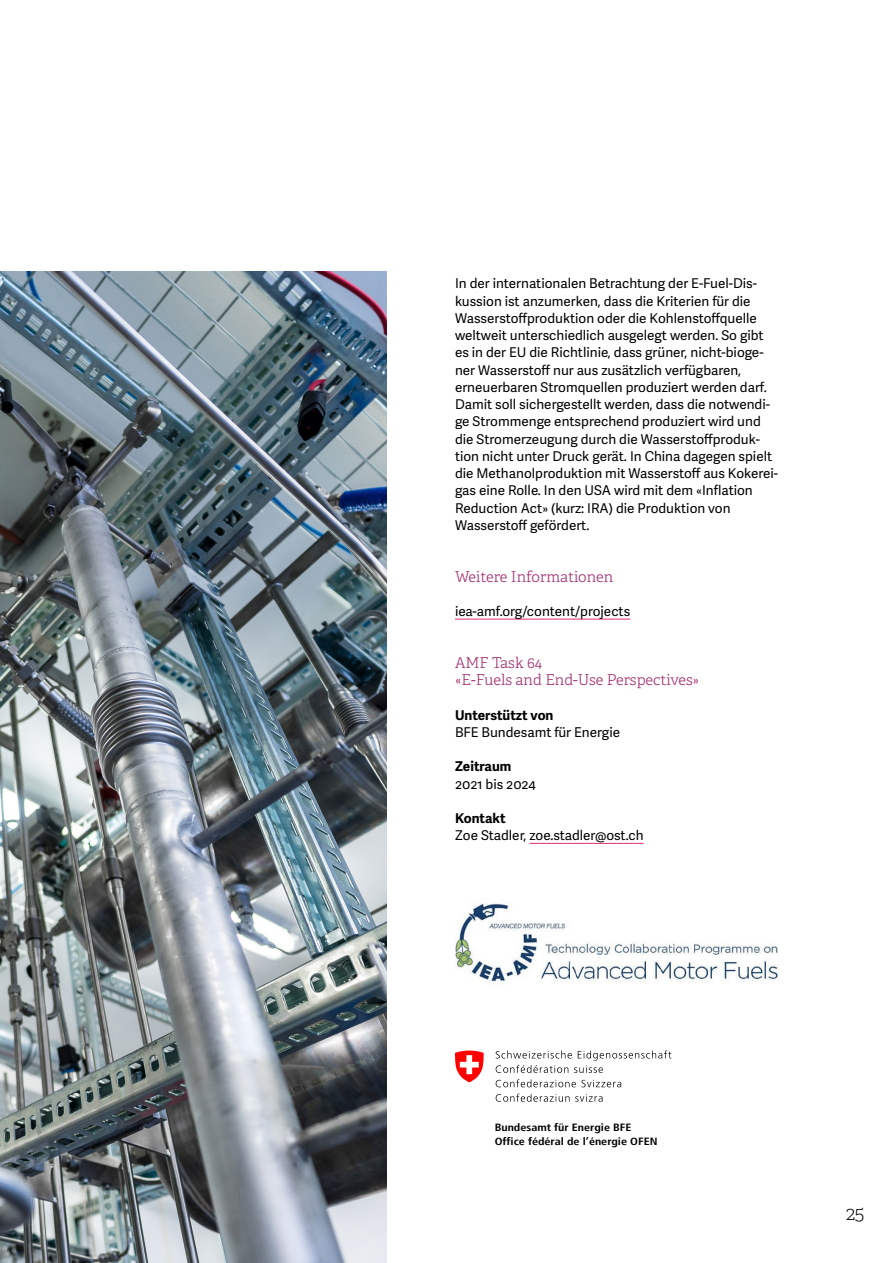
<style>
.page{position:relative;width:893px;height:1263px;background:#fff}
.page>*{position:absolute;margin:0;border:0;box-sizing:border-box;transform-origin:0 0}
.t1{font:100 19.5px "Adelle";color:#000}
.t2{font:300 15px/17.2px "Adelle";color:#a53574}
.t3{font:13.5px/17.2px "Adelle Sans";color:#000}
.t4{font:700 13.5px "Adelle Sans";color:#000}
.t5{font:700 condensed 10.5px/14.2px "Frutiger LT";color:#000;scale:1.15 1}
</style>
<div class="page">
<hr style="left:455px;top:619px;width:175px;height:1px;background:#e82d72">
<hr style="left:530px;top:843px;width:113px;height:1px;background:#e82d72">
<img style="left:0;top:271px;width:387px;height:992px">
<img style="left:455px;top:903px;width:323px;height:80px">
<svg style="left:455px;top:1050px;width:29px;height:32px"></svg>
<svg style="left:496px;top:1050px;width:175px;height:23px"></svg>
<svg style="left:496px;top:1079px;width:125px;height:8px"></svg>
<svg style="left:496px;top:1094px;width:107px;height:8px"></svg>
<p class="t3" style="left:455px;top:275px;width:325px">In der internationalen Betrachtung der E-Fuel-Dis&shy;kussion ist anzumerken, dass die Kriterien für die Wasserstoffproduktion oder die Kohlenstoffquelle weltweit unterschiedlich ausgelegt werden. So gibt es in der EU die Richtlinie, dass grüner, nicht-bioge&shy;ner Wasserstoff nur aus zusätzlich verfügbaren, erneuerbaren Stromquellen produziert werden darf.<br>Damit soll sichergestellt werden, dass die notwendi&shy;ge Strommenge entsprechend produziert wird und die Stromerzeugung durch die Wasserstoffproduk&shy;tion nicht unter Druck gerät. In China dagegen spielt die Methanolproduktion mit Wasserstoff aus Kokerei&shy;gas eine Rolle. In den USA wird mit dem «Inflation Reduction Act» (kurz: IRA) die Produktion von Wasserstoff gefördert.</p>
<p class="t2" style="left:455px;top:568px;width:160px">Weitere Informationen</p>
<p class="t3" style="left:455px;top:603px;width:177px">iea-amf.org/content/projects</p>
<p class="t2" style="left:455px;top:654px;width:246px">AMF Task 64<br>«E-Fuels and End-Use Perspectives»</p>
<p class="t4" style="left:455px;top:707px;width:100px">Unterstützt von</p>
<p class="t3" style="left:455px;top:724px;width:167px">BFE Bundesamt für Energie</p>
<p class="t4" style="left:455px;top:758px;width:58px">Zeitraum</p>
<p class="t3" style="left:455px;top:776px;width:82px">2021 bis 2024</p>
<p class="t4" style="left:455px;top:810px;width:52px">Kontakt</p>
<p class="t3" style="left:455px;top:827px;width:190px">Zoe Stadler, zoe.stadler@ost.ch</p>
<p class="t5" style="left:495px;top:1120px;width:143px">Bundesamt für Energie BFE<br>Office fédéral de l’énergie OFEN</p>
<h1 class="t1" style="left:846px;top:1201px;width:20px">25</h1>
</div>
